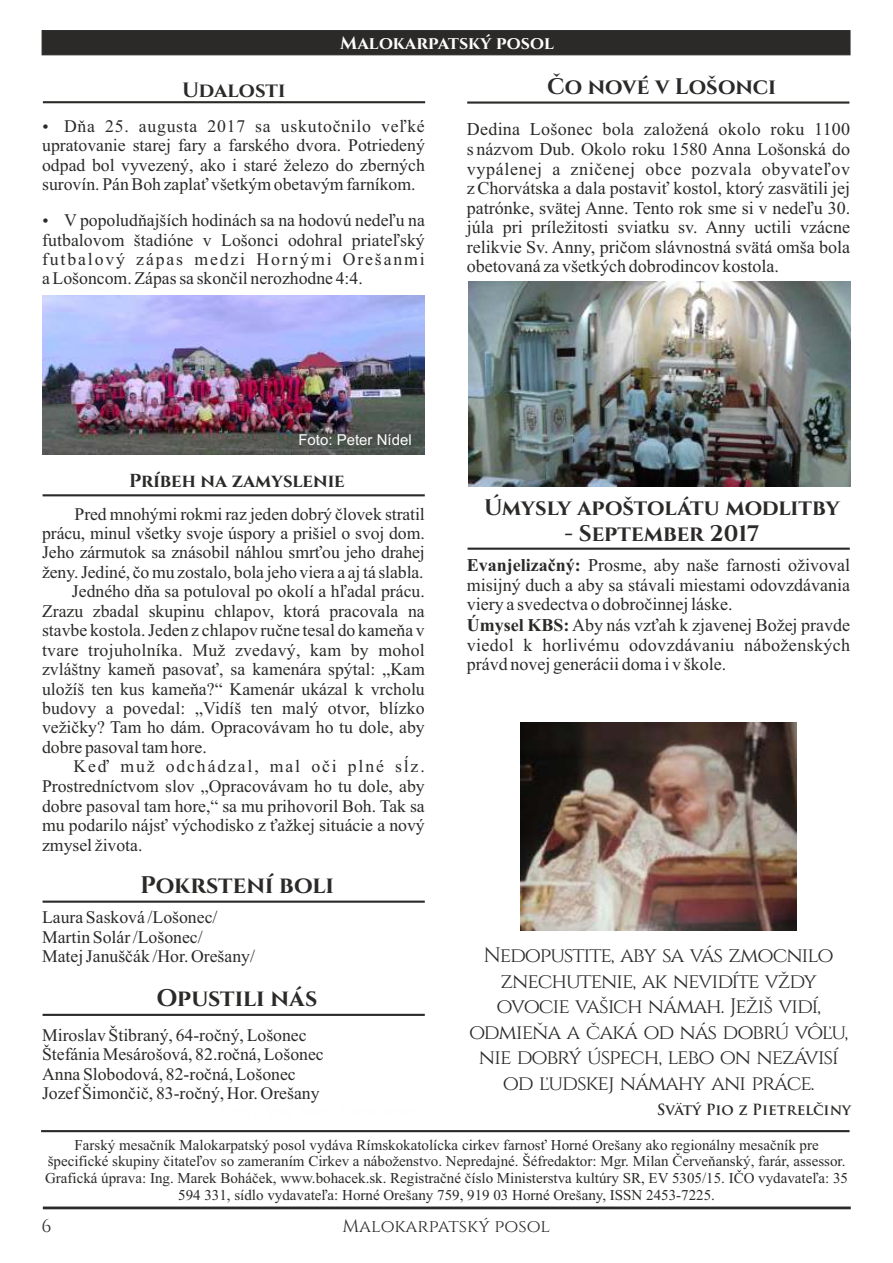
<style>
.page{position:relative;width:893px;height:1263px;background:#fff}
.page>*{position:absolute;margin:0;border:0;box-sizing:border-box;transform-origin:0 0}
.t1{font:700 24px "Cinzel";color:#2b2a29}
.t2{font:700 22.5px "Cinzel";color:#2b2a29}
.t3{font:21px/25.5px "Cinzel";letter-spacing:-.055em;color:#2b2a29;text-align:center}
.t4{font:700 20.7px "Cinzel";color:#2b2a29}
.t5{font:700 18.75px "Cinzel";color:#2b2a29}
.t6{font:18px/19.5px "Times New Roman";color:#2b2a29;text-align:justify}
.t7{font:18px "Cinzel";color:#2b2a29}
.t8{font:700 18px "Cinzel";color:#fefefe}
.t9{font:17.7px/19.4px "Times New Roman";color:#2b2a29;text-align:justify}
.t10{font:17.7px "Times New Roman";letter-spacing:.105em;color:#2b2a29}
.t11{font:15px/16.6px "Times New Roman";color:#2b2a29;text-align:center}
.t12{font:700 15px "Trajan Pro";color:#2b2a29}
.t13{font:15px "Arial";color:#fefefe}
.t14{font:13.5px "Arial";color:#fefefe}
.s1{font-weight:700}
</style>
<div class="page">
<hr style="left:43px;top:101px;width:382px;height:2px;background:#2b2a29">
<hr style="left:43px;top:1206px;width:808px;height:3px;background:#2b2a29">
<svg style="left:41px;top:30px;width:810px;height:26px;background:#31302f"></svg>
<hr style="left:467px;top:101px;width:382px;height:3px;background:#2b2a29">
<hr style="left:41px;top:1130px;width:809px;height:2px;background:#2b2a29">
<hr style="left:43px;top:1014px;width:382px;height:2px;background:#2b2a29">
<hr style="left:43px;top:900px;width:382px;height:3px;background:#2b2a29">
<img style="left:468px;top:282px;width:383px;height:205px">
<img style="left:42px;top:295px;width:383px;height:160px">
<hr style="left:468px;top:548px;width:382px;height:2px;background:#2b2a29">
<hr style="left:43px;top:494px;width:382px;height:2px;background:#2b2a29">
<img style="left:520px;top:723px;width:277px;height:207px">
<p class="t4" style="left:182px;top:77px;width:105px">Udalosti</p>
<p class="t8" style="left:340px;top:32px;width:215px">Malokarpatský posol</p>
<p class="t2" style="left:547px;top:72px;width:230px">Čo nové v Lošonci</p>
<p class="t9" style="left:42px;top:118px;width:384px;text-indent:22px">Dňa 25. augusta 2017 sa uskutočnilo veľké upratovanie starej fary a farského dvora. Potriedený odpad bol vyvezený, ako i staré železo do zberných surovín. Pán Boh zaplať všetkým obetavým farníkom.</p>
<p class="t9" style="left:42px;top:212px;width:384px;text-indent:22px">V popoludňajších hodinách sa na hodovú nedeľu na futbalovom štadióne v Lošonci odohral priateľský futbalový zápas medzi Hornými Orešanmi a Lošoncom. Zápas sa skončil nerozhodne 4:4.</p>
<p class="t6" style="left:467px;top:121px;width:385px">Dedina Lošonec bola založená okolo roku 1100 s názvom Dub. Okolo roku 1580 Anna Lošonská do vypálenej a zničenej obce pozvala obyvateľov z Chorvátska a dala postaviť kostol, ktorý zasvätili jej patrónke, svätej Anne. Tento rok sme si v nedeľu 30. júla pri príležitosti sviatku sv. Anny uctili vzácne relikvie Sv. Anny, pričom slávnostná svätá omša bola obetovaná za všetkých dobrodincov kostola.</p>
<p class="t13" style="left:298px;top:434px;width:115px">Foto: Peter Nídel</p>
<p class="t5" style="left:129px;top:469px;width:217px">Príbeh na zamyslenie</p>
<p class="t14" style="left:296px;top:441px;width:125px">Foto 2x: Marek Jurík</p>
<p class="t9" style="left:75px;top:506px;width:352px">Pred mnohými rokmi raz jeden dobrý človek stratil</p>
<p class="t9" style="left:42px;top:525px;width:384px">prácu, minul všetky svoje úspory a prišiel o svoj dom.</p>
<p class="t9" style="left:42px;top:545px;width:384px">Jeho zármutok sa znásobil náhlou smrťou jeho drahej</p>
<p class="t9" style="left:42px;top:564px;width:383px">ženy. Jediné, čo mu zostalo, bola jeho viera a aj tá slabla.</p>
<p class="t9" style="left:72px;top:584px;width:354px">Jedného dňa sa potuloval po okolí a hľadal prácu.</p>
<p class="t9" style="left:42px;top:603px;width:384px">Zrazu zbadal skupinu chlapov, ktorá pracovala na</p>
<p class="t9" style="left:42px;top:622px;width:384px">stavbe kostola. Jeden z chlapov ručne tesal do kameňa v</p>
<p class="t9" style="left:42px;top:642px;width:384px">tvare trojuholníka. Muž zvedavý, kam by mohol</p>
<p class="t9" style="left:42px;top:661px;width:384px">zvláštny kameň pasovať, sa kamenára spýtal: „Kam</p>
<p class="t9" style="left:42px;top:681px;width:384px">uložíš ten kus kameňa?“ Kamenár ukázal k vrcholu</p>
<p class="t9" style="left:42px;top:700px;width:384px">budovy a povedal: „Vidíš ten malý otvor, blízko</p>
<p class="t9" style="left:42px;top:719px;width:384px">vežičky? Tam ho dám. Opracovávam ho tu dole, aby</p>
<p class="t9" style="left:42px;top:739px;width:166px">dobre pasoval tam hore.</p>
<p class="t10" style="left:73px;top:760px;width:353px">Keď muž odchádzal, mal oči plné sĺz.</p>
<p class="t9" style="left:42px;top:778px;width:384px">Prostredníctvom slov „Opracovávam ho tu dole, aby</p>
<p class="t9" style="left:42px;top:798px;width:384px">dobre pasoval tam hore,“ sa mu prihovoril Boh. Tak sa</p>
<p class="t9" style="left:42px;top:817px;width:384px">mu podarilo nájsť východisko z ťažkej situácie a nový</p>
<p class="t9" style="left:42px;top:837px;width:102px">zmysel života.</p>
<h1 class="t1" style="left:140px;top:869px;width:195px">Pokrstení boli</h1>
<p class="t9" style="left:42px;top:909px;width:214px;text-align:left">Laura Sasková /Lošonec/<br>Martin Solár /Lošonec/<br>Matej Januščák /Hor. Orešany/</p>
<h1 class="t1" style="left:157px;top:983px;width:162px">Opustili nás</h1>
<p class="t9" style="left:42px;top:1026px;width:283px;text-align:left">Miroslav Štibraný, 64-ročný, Lošonec Štefánia Mesárošová, 82.ročná, Lošonec Anna Slobodová, 82-ročná, Lošonec Jozef Šimončič, 83-ročný, Hor. Orešany</p>
<p class="t2" style="left:484px;top:493px;width:357px">Úmysly apoštolátu modlitby</p>
<p class="t2" style="left:564px;top:519px;width:196px">- September 2017</p>
<p class="t6" style="left:467px;top:557px;width:385px;text-align:left"><span class="s1">Evanjelizačný:</span> Prosme, aby naše farnosti oživoval misijný duch a aby sa stávali miestami odovzdávania viery a svedectva o dobročinnej láske.<br><span class="s1">Úmysel KBS:</span> Aby nás vzťah k zjavenej Božej pravde viedol k horlivému odovzdávaniu náboženských právd novej generácii doma i v škole.</p>
<p class="t3" style="left:469px;top:943px;width:381px">Nedopustite, aby sa vás zmocnilo znechutenie, ak nevidíte vždy ovocie vašich námah. Ježiš vidí, odmieňa a čaká od nás dobrú vôľu, nie dobrý úspech, lebo on nezávisí od ľudskej námahy ani práce.</p>
<p class="t12" style="left:657px;top:1104px;width:196px">Svätý Pio z Pietrelčiny</p>
<p class="t11" style="left:45px;top:1138px;width:805px">Farský mesačník Malokarpatský posol vydáva Rímskokatolícka cirkev farnosť Horné Orešany ako regionálny mesačník pre špecifické skupiny čitateľov so zameraním Cirkev a náboženstvo. Nepredajné. Šéfredaktor: Mgr. Milan Červeňanský, farár, assessor.<br>Grafická úprava: Ing. Marek Boháček, www.bohacek.sk. Registračné číslo Ministerstva kultúry SR, EV 5305/15. IČO vydavateľa: 35<br>594 331, sídlo vydavateľa: Horné Orešany 759, 919 03 Horné Orešany, ISSN 2453-7225.</p>
<p class="t7" style="left:41px;top:1214px;width:12px">6</p>
<p class="t7" style="left:342px;top:1214px;width:209px">Malokarpatský posol</p>
</div>
